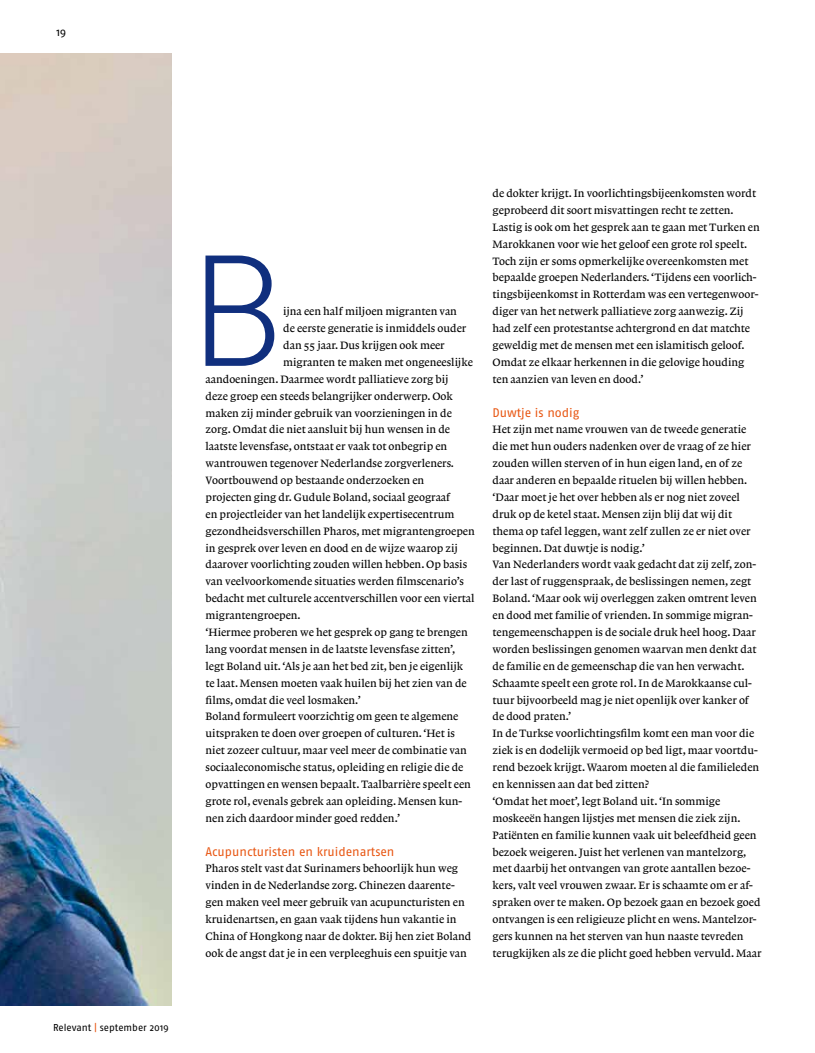
<style>
.page{position:relative;width:815px;height:1053px;background:#fff}
.page>*{position:absolute;margin:0;border:0;box-sizing:border-box;transform-origin:0 0}
.t1{font:300 167.75px "Ciutadella";color:#102f7e}
.t2{font:12.5px "Fago No";color:#e85612}
.t3{font:11.25px/16.9px "Lexicon No 1 Roman A";color:#000}
.t4{font:11.25px "Fago No";color:#000}
.t5{font:10px "Fago No";letter-spacing:-.005em;color:#000}
.s1{color:#e85612}
</style>
<div class="page">
<img style="left:0;top:53px;width:171px;height:952px">
<p class="t4" style="left:56px;top:26px;width:11px">19</p>
<p class="t5" style="left:53px;top:1021px;width:117px">Relevant <span class="s1">|</span> september 2019</p>
<h1 class="t1" style="left:191px;top:221px;width:94px">B</h1>
<p class="t3" style="left:283px;top:303px;width:175px">ijna een half miljoen migranten van</p>
<p class="t3" style="left:283px;top:320px;width:185px">de eerste generatie is inmiddels ouder</p>
<p class="t3" style="left:283px;top:337px;width:163px">dan 55 jaar. Dus krijgen ook meer</p>
<p class="t3" style="left:283px;top:354px;width:191px">migranten te maken met ongeneeslijke</p>
<p class="t3" style="left:206px;top:370px;width:244px">aandoeningen. Daarmee wordt palliatieve zorg bij</p>
<p class="t3" style="left:206px;top:387px;width:249px">deze groep een steeds belangrijker onderwerp. Ook</p>
<p class="t3" style="left:206px;top:404px;width:248px">maken zij minder gebruik van voorzieningen in de</p>
<p class="t3" style="left:206px;top:421px;width:246px">zorg. Omdat die niet aansluit bij hun wensen in de</p>
<p class="t3" style="left:206px;top:438px;width:243px">laatste levensfase, ontstaat er vaak tot onbegrip en</p>
<p class="t3" style="left:206px;top:455px;width:250px">wantrouwen tegenover Nederlandse zorgverleners.</p>
<p class="t3" style="left:206px;top:472px;width:220px">Voortbouwend op bestaande onderzoeken en</p>
<p class="t3" style="left:206px;top:489px;width:246px">projecten ging dr. Gudule Boland, sociaal geograaf</p>
<p class="t3" style="left:206px;top:505px;width:250px">en projectleider van het landelijk expertisecentrum</p>
<p class="t3" style="left:206px;top:522px;width:271px">gezondheidsverschillen Pharos, met migrantengroepen</p>
<p class="t3" style="left:206px;top:539px;width:254px">in gesprek over leven en dood en de wijze waarop zij</p>
<p class="t3" style="left:206px;top:556px;width:263px">daarover voorlichting zouden willen hebben. Op basis</p>
<p class="t3" style="left:206px;top:573px;width:260px">van veelvoorkomende situaties werden filmscenario’s</p>
<p class="t3" style="left:206px;top:590px;width:271px">bedacht met culturele accentverschillen voor een viertal</p>
<p class="t3" style="left:206px;top:607px;width:97px">migrantengroepen.</p>
<p class="t3" style="left:206px;top:624px;width:264px">‘Hiermee proberen we het gesprek op gang te brengen</p>
<p class="t3" style="left:206px;top:640px;width:251px">lang voordat mensen in de laatste levensfase zitten’,</p>
<p class="t3" style="left:206px;top:657px;width:259px">legt Boland uit. ‘Als je aan het bed zit, ben je eigenlijk</p>
<p class="t3" style="left:206px;top:674px;width:263px">te laat. Mensen moeten vaak huilen bij het zien van de</p>
<p class="t3" style="left:206px;top:691px;width:157px">films, omdat die veel losmaken.’</p>
<p class="t3" style="left:206px;top:708px;width:254px">Boland formuleert voorzichtig om geen te algemene</p>
<p class="t3" style="left:206px;top:725px;width:251px">uitspraken te doen over groepen of culturen. ‘Het is</p>
<p class="t3" style="left:206px;top:742px;width:263px">niet zozeer cultuur, maar veel meer de combinatie van</p>
<p class="t3" style="left:206px;top:759px;width:259px">sociaaleconomische status, opleiding en religie die de</p>
<p class="t3" style="left:206px;top:775px;width:267px">opvattingen en wensen bepaalt. Taalbarrière speelt een</p>
<p class="t3" style="left:206px;top:792px;width:258px">grote rol, evenals gebrek aan opleiding. Mensen kun-</p>
<p class="t3" style="left:206px;top:809px;width:196px">nen zich daardoor minder goed redden.’</p>
<p class="t2" style="left:206px;top:844px;width:191px">Acupuncturisten en kruidenartsen</p>
<p class="t3" style="left:206px;top:860px;width:267px">Pharos stelt vast dat Surinamers behoorlijk hun weg vinden in de Nederlandse zorg. Chinezen daarente&shy;gen maken veel meer gebruik van acupuncturisten en kruidenartsen, en gaan vaak tijdens hun vakantie in China of Hongkong naar de dokter. Bij hen ziet Boland ook de angst dat je in een verpleeghuis een spuitje van</p>
<p class="t3" style="left:493px;top:185px;width:269px">de dokter krijgt. In voorlichtingsbijeenkomsten wordt geprobeerd dit soort misvattingen recht te zetten.<br>Lastig is ook om het gesprek aan te gaan met Turken en Marokkanen voor wie het geloof een grote rol speelt.<br>Toch zijn er soms opmerkelijke overeenkomsten met bepaalde groepen Nederlanders. ‘Tijdens een voorlich&shy;tingsbijeenkomst in Rotterdam was een vertegenwoor&shy;diger van het netwerk palliatieve zorg aanwezig. Zij had zelf een protestantse achtergrond en dat matchte geweldig met de mensen met een islamitisch geloof.<br>Omdat ze elkaar herkennen in die gelovige houding ten aanzien van leven en dood.’</p>
<p class="t2" style="left:493px;top:405px;width:88px">Duwtje is nodig</p>
<p class="t3" style="left:493px;top:421px;width:270px">Het zijn met name vrouwen van de tweede generatie die met hun ouders nadenken over de vraag of ze hier zouden willen sterven of in hun eigen land, en of ze daar anderen en bepaalde rituelen bij willen hebben. ‘Daar moet je het over hebben als er nog niet zoveel druk op de ketel staat. Mensen zijn blij dat wij dit thema op tafel leggen, want zelf zullen ze er niet over beginnen. Dat duwtje is nodig.’<br>Van Nederlanders wordt vaak gedacht dat zij zelf, zon&shy;der last of ruggenspraak, de beslissingen nemen, zegt Boland. ‘Maar ook wij overleggen zaken omtrent leven en dood met familie of vrienden. In sommige migran&shy;tengemeenschappen is de sociale druk heel hoog. Daar worden beslissingen genomen waarvan men denkt dat de familie en de gemeenschap die van hen verwacht.<br>Schaamte speelt een grote rol. In de Marokkaanse cul&shy;tuur bijvoorbeeld mag je niet openlijk over kanker of de dood praten.’<br>In de Turkse voorlichtingsfilm komt een man voor die ziek is en dodelijk vermoeid op bed ligt, maar voortdu&shy;rend bezoek krijgt. Waarom moeten al die familieleden en kennissen aan dat bed zitten?<br>‘Omdat het moet’, legt Boland uit. ‘In sommige moskeeën hangen lijstjes met mensen die ziek zijn.<br>Patiënten en familie kunnen vaak uit beleefdheid geen bezoek weigeren. Juist het verlenen van mantelzorg, met daarbij het ontvangen van grote aantallen bezoe&shy;kers, valt veel vrouwen zwaar. Er is schaamte om er af&shy;spraken over te maken. Op bezoek gaan en bezoek goed ontvangen is een religieuze plicht en wens. Mantelzor&shy;gers kunnen na het sterven van hun naaste tevreden terugkijken als ze die plicht goed hebben vervuld. Maar</p>
</div>
